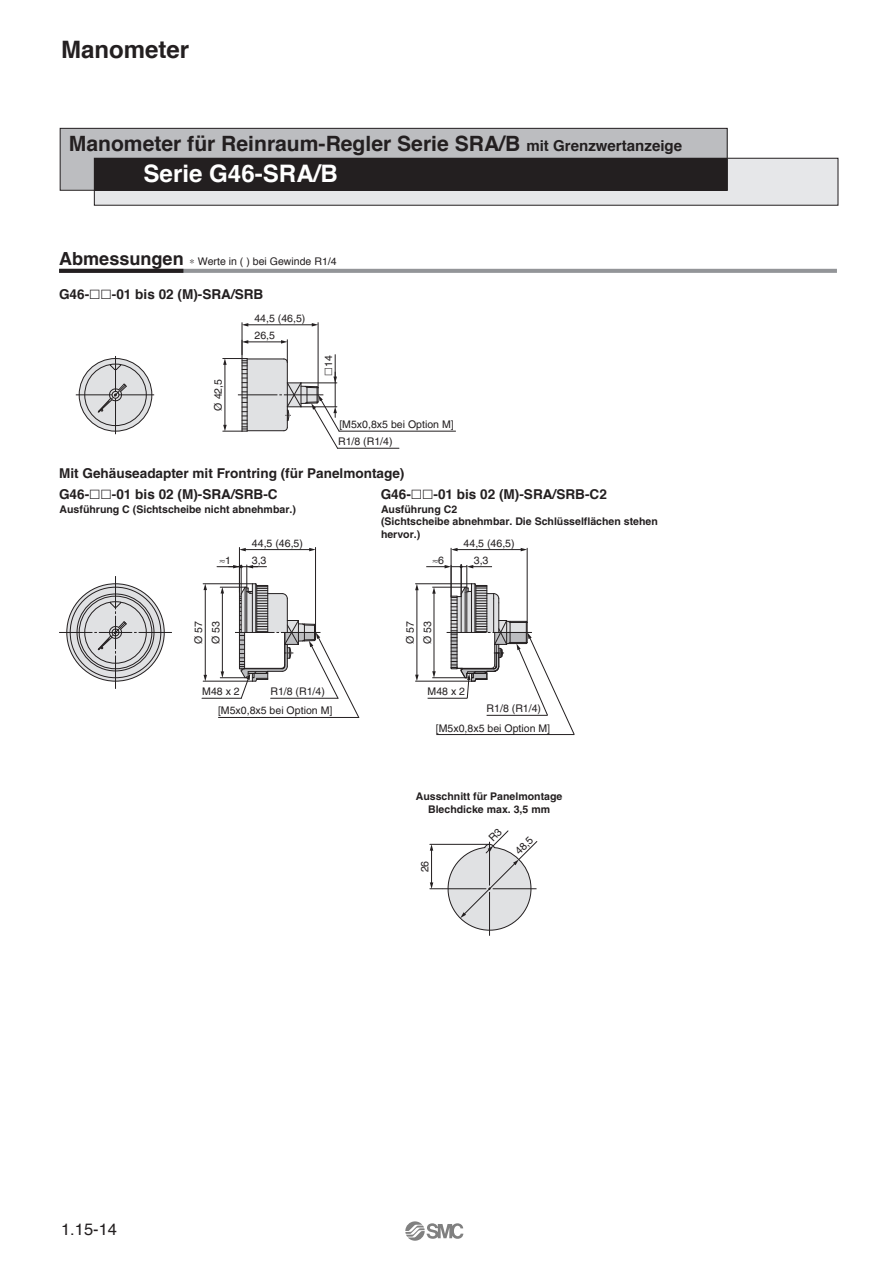
<style>
.page{position:relative;width:893px;height:1263px;background:#fff}
.page>*{position:absolute;margin:0;border:0;box-sizing:border-box;transform-origin:0 0}
.t1{font:700 24.15px "Helvetica";color:#fff}
.t2{font:700 24px "Helvetica";color:#231f20}
.t3{font:700 21.15px "Helvetica";color:#231f20}
.t4{font:16.5px "Helvetica";color:#231f20}
.t5{font:700 13.5px "Helvetica";color:#231f20}
.t6{font:10.5px/17.1px "Helvetica";color:#231f20}
.t7{font:700 10.5px/12.6px "Helvetica";color:#231f20}
.s1{font-size:15px}
.s2{font-weight:700;font-size:18.15px}
.s3{font-family:"European Pi Three";font-weight:400}
.s4{font-family:"European Pi Three"}
</style>
<div class="page">
<hr style="left:337px;top:448px;width:62px;height:1px;background:#231f20">
<hr style="left:339px;top:431px;width:116px;height:1px;background:#231f20">
<hr style="left:247px;top:324px;width:66px;height:1px;background:#231f20">
<svg style="left:243px;top:323px;width:5px;height:4px"></svg>
<svg style="left:312px;top:323px;width:6px;height:4px"></svg>
<hr style="left:318px;top:323px;width:1px;height:65px;background:#231f20">
<hr style="left:242px;top:323px;width:1px;height:36px;background:#231f20">
<hr style="left:205px;top:589px;width:1px;height:87px;background:#231f20">
<svg style="left:203px;top:584px;width:4px;height:6px"></svg>
<svg style="left:203px;top:675px;width:4px;height:6px"></svg>
<hr style="left:203px;top:681px;width:49px;height:1px;background:#231f20">
<hr style="left:203px;top:583px;width:49px;height:1px;background:#231f20">
<hr style="left:244px;top:549px;width:66px;height:1px;background:#231f20">
<svg style="left:309px;top:548px;width:6px;height:3px"></svg>
<svg style="left:240px;top:548px;width:6px;height:3px"></svg>
<hr style="left:239px;top:547px;width:1px;height:49px;background:#231f20">
<hr style="left:315px;top:547px;width:1px;height:78px;background:#231f20">
<svg style="left:76px;top:356px;width:78px;height:79px"></svg>
<svg style="left:223px;top:340px;width:117px;height:109px"></svg>
<svg style="left:59px;top:576px;width:113px;height:113px"></svg>
<hr style="left:456px;top:549px;width:66px;height:1px;background:#231f20">
<svg style="left:520px;top:548px;width:7px;height:3px"></svg>
<svg style="left:452px;top:548px;width:5px;height:3px"></svg>
<hr style="left:527px;top:548px;width:1px;height:75px;background:#231f20">
<hr style="left:451px;top:548px;width:1px;height:49px;background:#231f20">
<hr style="left:461px;top:564px;width:1px;height:30px;background:#231f20">
<hr style="left:416px;top:589px;width:1px;height:87px;background:#231f20">
<svg style="left:415px;top:675px;width:3px;height:6px"></svg>
<svg style="left:415px;top:584px;width:3px;height:6px"></svg>
<hr style="left:415px;top:583px;width:57px;height:1px;background:#231f20">
<hr style="left:415px;top:681px;width:57px;height:1px;background:#231f20">
<svg style="left:426px;top:565px;width:149px;height:170px"></svg>
<hr style="left:202px;top:698px;width:39px;height:1px;background:#231f20">
<svg style="left:217px;top:565px;width:142px;height:153px"></svg>
<svg style="left:183px;top:269px;width:653px;height:4px;background:#96989b"></svg>
<svg style="left:59px;top:269px;width:124px;height:4px"></svg>
<div style="left:94px;top:158px;width:744px;height:47px;background:#e6e7e9"></div>
<div style="left:60px;top:128px;width:667px;height:62px;background:#bcbdc0"></div>
<div style="left:60px;top:128px;width:667px;height:63px;border:1px solid #231f20"></div>
<div style="left:94px;top:158px;width:633px;height:32px;background:#231f20"></div>
<div style="left:94px;top:158px;width:633px;height:33px;border:1px solid #231f20"></div>
<svg style="left:405px;top:1221px;width:58px;height:20px"></svg>
<svg style="left:430px;top:830px;width:107px;height:106px"></svg>
<h2 class="t2" style="left:61px;top:40px;width:130px">Manometer</h2>
<h3 class="t3" style="left:69px;top:135px;width:614px">Manometer für Reinraum-Regler Serie SRA/B <span class="s1">mit Grenzwertanzeige</span></h3>
<h1 class="t1" style="left:143px;top:164px;width:196px">Serie G46-SRA/B</h1>
<p class="t6" style="left:59px;top:254px;width:279px"><span class="s2">Abmessungen</span> ∗ Werte in ( ) bei Gewinde R1/4</p>
<p class="t5" style="left:59px;top:289px;width:206px">G46-<span class="s3">--</span>-01 bis 02 (M)-SRA/SRB</p>
<p class="t6" style="left:211px;top:411px;width:33px;rotate:-90deg">Ø 42,5</p>
<p class="t6" style="left:254px;top:311px;width:53px">44,5 (46,5)<br>26,5</p>
<p class="t6" style="left:321px;top:376px;width:22px;rotate:-90deg"><span class="s4">-</span>14</p>
<p class="t6" style="left:338px;top:417px;width:117px">[M5x0,8x5 bei Option M]<br>R1/8 (R1/4)</p>
<p class="t5" style="left:59px;top:467px;width:347px">Mit Gehäuseadapter mit Frontring (für Panelmontage)</p>
<p class="t5" style="left:59px;top:489px;width:220px">G46-<span class="s3">--</span>-01 bis 02 (M)-SRA/SRB-C</p>
<p class="t7" style="left:60px;top:504px;width:238px">Ausführung C (Sichtscheibe nicht abnehmbar.)</p>
<p class="t6" style="left:252px;top:535px;width:53px">44,5 (46,5)</p>
<p class="t5" style="left:380px;top:489px;width:228px">G46-<span class="s3">--</span>-01 bis 02 (M)-SRA/SRB-C2</p>
<p class="t7" style="left:381px;top:504px;width:278px">Ausführung C2<br>(Sichtscheibe abnehmbar. Die Schlüsselflächen stehen hervor.)</p>
<p class="t6" style="left:463px;top:535px;width:53px">44,5 (46,5)</p>
<p class="t6" style="left:219px;top:552px;width:13px">≈1</p>
<p class="t6" style="left:252px;top:552px;width:16px">3,3</p>
<p class="t6" style="left:432px;top:552px;width:13px">≈6</p>
<p class="t6" style="left:474px;top:552px;width:16px">3,3</p>
<p class="t6" style="left:191px;top:644px;width:24px;rotate:-90deg">Ø 57<br>Ø 53</p>
<p class="t6" style="left:402px;top:644px;width:24px;rotate:-90deg">Ø 57<br>Ø 53</p>
<p class="t6" style="left:202px;top:684px;width:39px">M48 x 2</p>
<p class="t6" style="left:270px;top:684px;width:56px">R1/8 (R1/4)</p>
<p class="t6" style="left:218px;top:703px;width:116px">[M5x0,8x5 bei Option M]</p>
<p class="t6" style="left:427px;top:684px;width:39px">M48 x 2</p>
<p class="t6" style="left:436px;top:700px;width:116px;line-height:19.2px;text-indent:51px">R1/8 (R1/4) [M5x0,8x5 bei Option M]</p>
<p class="t7" style="left:416px;top:791px;width:148px;text-align:center">Ausschnitt für Panelmontage<br>Blechdicke max. 3,5 mm</p>
<p class="t6" style="left:511px;top:847px;width:22px;rotate:-45deg">48,5</p>
<p class="t6" style="left:417px;top:872px;width:13px;rotate:-90deg">26</p>
<h3 class="t4" style="left:61px;top:1222px;width:57px">1.15-14</h3>
</div>
